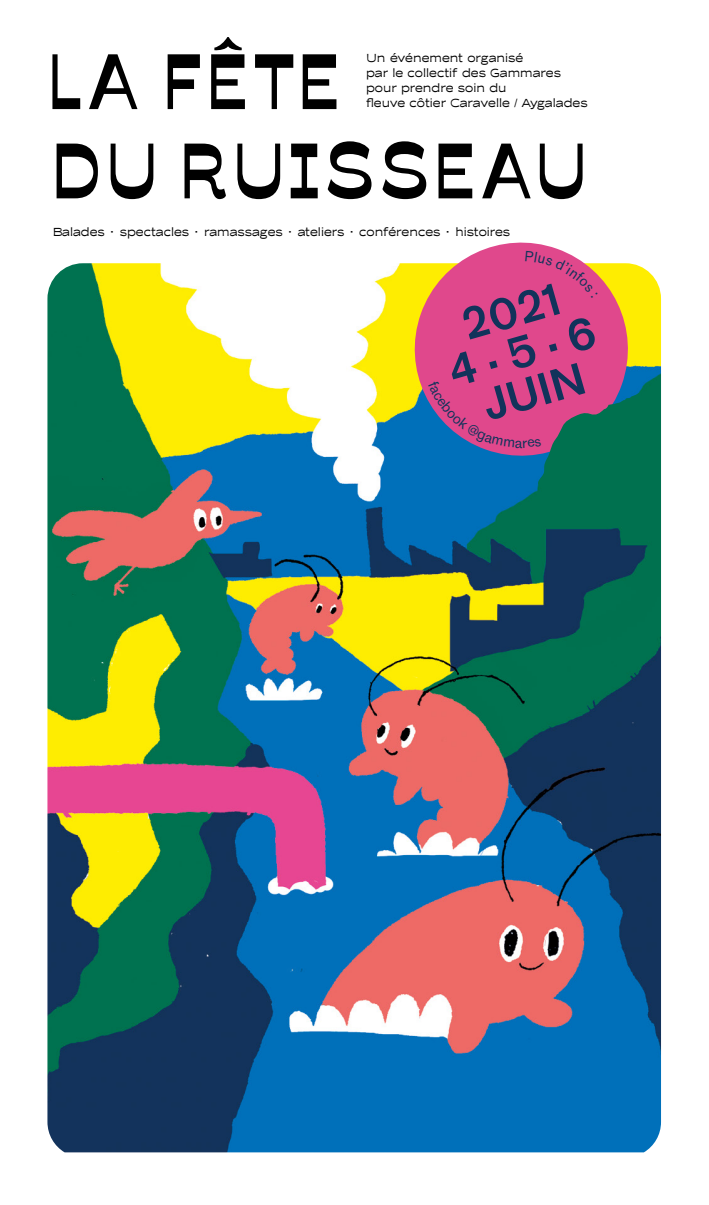
<style>
.page{position:relative;width:709px;height:1205px;background:#fff}
.page>*{position:absolute;margin:0;border:0;box-sizing:border-box;transform-origin:0 0}
.t1{font:75px/89.2px "Savate";color:#000}
.t2{font:700 41.62px/41.6px "Standard";color:#12335b;text-align:center}
.t3{font:12.5px/15px "Moche";color:#000}
</style>
<div class="page">
<img style="left:47px;top:263px;width:614px;height:889px">
<svg style="left:401px;top:242px;width:240px;height:227px;fill:#e0488c"></svg>
<svg style="left:428px;top:380px;width:220px;height:113px"></svg>
<svg style="left:525px;top:250px;width:73px;height:48px"></svg>
<h1 class="t1" style="left:46px;top:32px;width:544px">LA FÊTE<br>DU RUISSEAU</h1>
<p class="t3" style="left:52px;top:224px;width:459px">Balades · spectacles · ramassages · ateliers · conférences · histoires</p>
<p class="t3" style="left:366px;top:51px;width:223px">Un événement organisé<br>par le collectif des Gammares pour prendre soin du<br>fleuve côtier Caravelle / Aygalades</p>
<h2 class="t2" style="left:432px;top:312px;width:153px;rotate:-16deg">2021<br>4 · 5 · 6<br>JUIN</h2>
</div>
